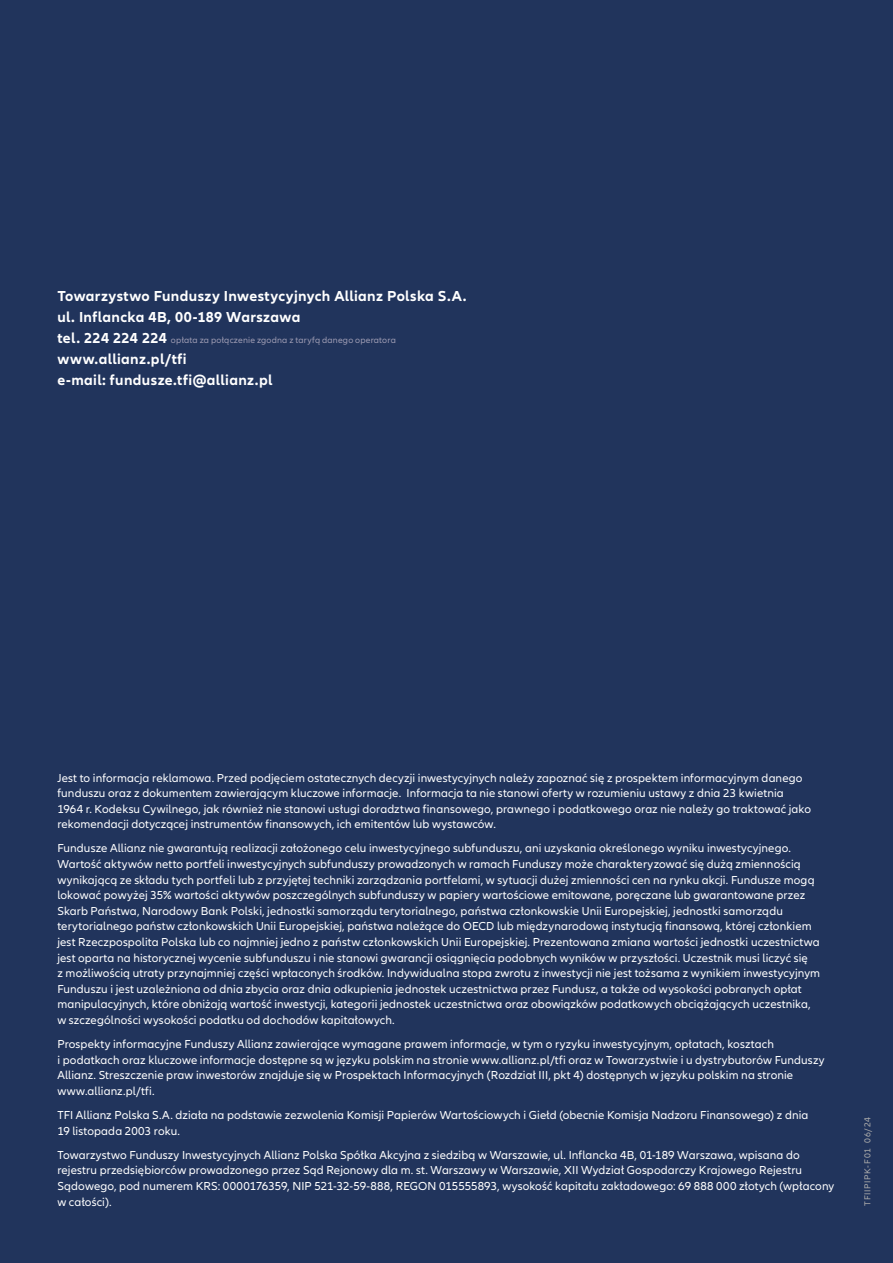
<style>
.page{position:relative;width:893px;height:1263px;background:#21345c}
.page>*{position:absolute;margin:0;border:0;box-sizing:border-box;transform-origin:0 0}
.t1{font:700 15px/21px "Allianz Neo";letter-spacing:.025em;color:#fff}
.t2{font:12px/15.6px "Allianz Neo";letter-spacing:.01em;color:#fff}
.t3{font:9px "Allianz Neo";letter-spacing:.02em;color:#9e9cb3}
.t4{font:9px "Allianz Neo";letter-spacing:.075em;color:#aaa}
.s1{font-weight:700;font-size:15px;color:#fff}
</style>
<div class="page">
<p class="t1" style="left:57px;top:286px;width:411px">Towarzystwo Funduszy Inwestycyjnych Allianz Polska S.A. ul. Inflancka 4B, 00-189 Warszawa</p>
<p class="t3" style="left:57px;top:335px;width:340px"><span class="s1">tel. 224 224 224</span> opłata za połączenie zgodna z taryfą danego operatora</p>
<p class="t1" style="left:57px;top:349px;width:217px">www.allianz.pl/tfi<br>e-mail: fundusze.tfi@allianz.pl</p>
<p class="t2" style="left:57px;top:770px;width:755px">Jest to informacja reklamowa. Przed podjęciem ostatecznych decyzji inwestycyjnych należy zapoznać się z prospektem informacyjnym danego funduszu oraz z dokumentem zawierającym kluczowe informacje. Informacja ta nie stanowi oferty w rozumieniu ustawy z dnia 23 kwietnia 1964 r. Kodeksu Cywilnego, jak również nie stanowi usługi doradztwa finansowego, prawnego i podatkowego oraz nie należy go traktować jako rekomendacji dotyczącej instrumentów finansowych, ich emitentów lub wystawców.</p>
<p class="t2" style="left:57px;top:841px;width:764px">Fundusze Allianz nie gwarantują realizacji założonego celu inwestycyjnego subfunduszu, ani uzyskania określonego wyniku inwestycyjnego.<br>Wartość aktywów netto portfeli inwestycyjnych subfunduszy prowadzonych w ramach Funduszy może charakteryzować się dużą zmiennością wynikającą ze składu tych portfeli lub z przyjętej techniki zarządzania portfelami, w sytuacji dużej zmienności cen na rynku akcji. Fundusze mogą lokować powyżej 35% wartości aktywów poszczególnych subfunduszy w papiery wartościowe emitowane, poręczane lub gwarantowane przez Skarb Państwa, Narodowy Bank Polski, jednostki samorządu terytorialnego, państwa członkowskie Unii Europejskiej, jednostki samorządu terytorialnego państw członkowskich Unii Europejskiej, państwa należące do OECD lub międzynarodową instytucją finansową, której członkiem jest Rzeczpospolita Polska lub co najmniej jedno z państw członkowskich Unii Europejskiej. Prezentowana zmiana wartości jednostki uczestnictwa jest oparta na historycznej wycenie subfunduszu i nie stanowi gwarancji osiągnięcia podobnych wyników w przyszłości. Uczestnik musi liczyć się<br>z możliwością utraty przynajmniej części wpłaconych środków. Indywidualna stopa zwrotu z inwestycji nie jest tożsama z wynikiem inwestycyjnym Funduszu i jest uzależniona od dnia zbycia oraz dnia odkupienia jednostek uczestnictwa przez Fundusz, a także od wysokości pobranych opłat manipulacyjnych, które obniżają wartość inwestycji, kategorii jednostek uczestnictwa oraz obowiązków podatkowych obciążających uczestnika, w szczególności wysokości podatku od dochodów kapitałowych.</p>
<p class="t2" style="left:57px;top:1037px;width:769px">Prospekty informacyjne Funduszy Allianz zawierające wymagane prawem informacje, w tym o ryzyku inwestycyjnym, opłatach, kosztach<br>i podatkach oraz kluczowe informacje dostępne są w języku polskim na stronie www.allianz.pl/tfi oraz w Towarzystwie i u dystrybutorów Funduszy Allianz. Streszczenie praw inwestorów znajduje się w Prospektach Informacyjnych (Rozdział III, pkt 4) dostępnych w języku polskim na stronie www.allianz.pl/tfi.</p>
<p class="t2" style="left:57px;top:1107px;width:752px">TFI Allianz Polska S.A. działa na podstawie zezwolenia Komisji Papierów Wartościowych i Giełd (obecnie Komisja Nadzoru Finansowego) z dnia<br>19 listopada 2003 roku.</p>
<p class="t2" style="left:57px;top:1147px;width:778px">Towarzystwo Funduszy Inwestycyjnych Allianz Polska Spółka Akcyjna z siedzibą w Warszawie, ul. Inflancka 4B, 01-189 Warszawa, wpisana do rejestru przedsiębiorców prowadzonego przez Sąd Rejonowy dla m. st. Warszawy w Warszawie, XII Wydział Gospodarczy Krajowego Rejestru Sądowego, pod numerem KRS: 0000176359, NIP 521-32-59-888, REGON 015555893, wysokość kapitału zakładowego: 69 888 000 złotych (wpłacony w całości).</p>
<p class="t4" style="left:862px;top:1205px;width:90px;rotate:-90deg">TFIIPIPK-F01 06/24</p>
</div>
